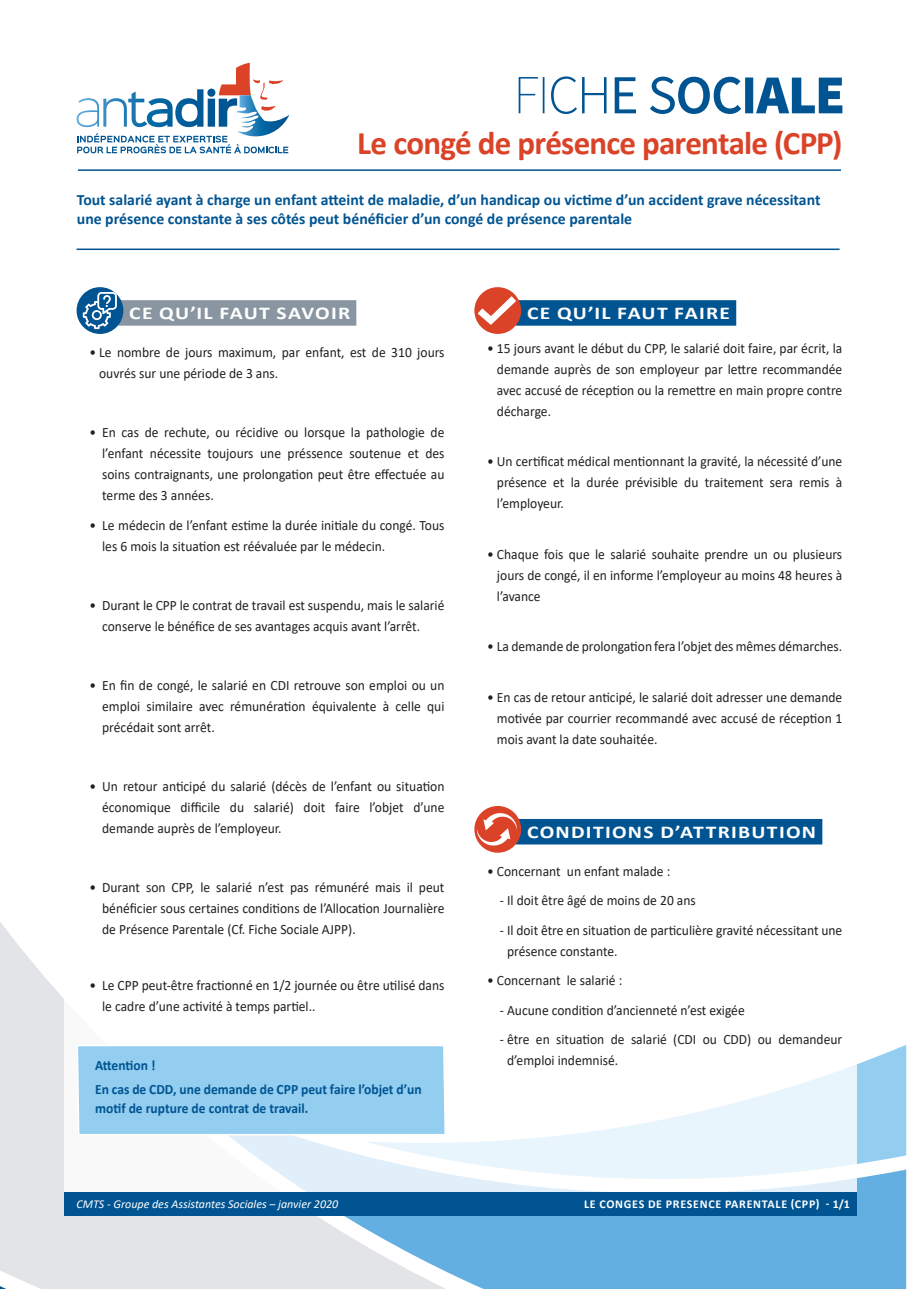
<style>
.page{position:relative;width:919px;height:1289px;background:#fff}
.page>*{position:absolute;margin:0;border:0;box-sizing:border-box;transform-origin:0 0}
.t1{font:700 33px "Calibri";letter-spacing:-.025em;color:#db4328}
.sous_titre_barette_b{font:700 18px "Calibri";letter-spacing:.06em;color:#fff;scale:1.2 1}
.sous_titre_barette_g{font:700 18px "Calibri";letter-spacing:.06em;color:#fff;scale:1.2 1}
.Texte_chapeau{font:700 15.75px/19.5px "Calibri";color:#005492}
.texte_fiche{font:14.25px/21px "Calibri";color:#231f20;text-align:justify;scale:.95 1}
.texte_encadré_bleu{font:700 14.25px/19.5px "Calibri";color:#005492;scale:.95 1}
.t2{font:italic 12px "Calibri";color:#fff}
.t3{font:700 12px "Calibri";letter-spacing:.06em;color:#fff}
</style>
<div class="page">
<svg style="left:0;top:805px;width:906px;height:483px"></svg>
<div style="left:64px;top:861px;width:792px;height:330px;background:#fff"></div>
<div style="left:64px;top:1191px;width:792px;height:24px;background:#005492"></div>
<svg style="left:77px;top:63px;width:212px;height:90px"></svg>
<svg style="left:518px;top:76px;width:324px;height:38px"></svg>
<div style="left:118px;top:300px;width:238px;height:26px;background:#8996a1"></div>
<div style="left:77px;top:287px;width:46px;height:47px;background:#005492;border-radius:50%"></div>
<svg style="left:83px;top:292px;width:34px;height:37px"></svg>
<div style="left:516px;top:300px;width:220px;height:26px;background:#005492"></div>
<div style="left:516px;top:819px;width:306px;height:25px;background:#005492"></div>
<div style="left:474px;top:287px;width:47px;height:47px;background:#db4328;border-radius:50%"></div>
<svg style="left:477px;top:296px;width:39px;height:29px"></svg>
<div style="left:474px;top:806px;width:47px;height:46px;background:#db4328;border-radius:50%"></div>
<svg style="left:477px;top:813px;width:40px;height:32px"></svg>
<hr style="left:78px;top:169px;width:762px;height:2px;background:#005492">
<hr style="left:77px;top:248px;width:762px;height:2px;background:#005492">
<div style="left:78px;top:1046px;width:367px;height:90px;background:#93cef0"></div>
<p class="t1" style="left:357px;top:120px;width:486px">Le congé de présence parentale (CPP)</p>
<p class="Texte_chapeau" style="left:77px;top:189px;width:745px">Tout salarié ayant à charge un enfant atteint de maladie, d’un handicap ou victime d’un accident grave nécessitant une présence constante à ses côtés peut bénéficier d’un congé de présence parentale</p>
<p class="sous_titre_barette_g" style="left:129px;top:300px;width:186px">CE QU’IL FAUT SAVOIR</p>
<p class="texte_fiche" style="left:99px;top:341px;width:365px;text-indent:-10px">• Le nombre de jours maximum, par enfant, est de 310 jours ouvrés sur une période de 3 ans.</p>
<p class="texte_fiche" style="left:102px;top:421px;width:362px;text-indent:-13px">• En cas de rechute, ou récidive ou lorsque la pathologie de l’enfant nécessite toujours une préssence soutenue et des soins contraignants, une prolongation peut être effectuée au terme des 3 années.</p>
<p class="texte_fiche" style="left:102px;top:514px;width:362px;text-indent:-13px">• Le médecin de l’enfant estime la durée initiale du congé. Tous les 6 mois la situation est réévaluée par le médecin.</p>
<p class="texte_fiche" style="left:102px;top:594px;width:362px;text-indent:-13px">• Durant le CPP le contrat de travail est suspendu, mais le salarié conserve le bénéfice de ses avantages acquis avant l’arrêt.</p>
<p class="texte_fiche" style="left:102px;top:674px;width:362px;text-indent:-13px">• En fin de congé, le salarié en CDI retrouve son emploi ou un emploi similaire avec rémunération équivalente à celle qui précédait sont arrêt.</p>
<p class="texte_fiche" style="left:102px;top:775px;width:362px;text-indent:-13px">• Un retour anticipé du salarié (décès de l’enfant ou situation économique difficile du salarié) doit faire l’objet d’une demande auprès de l’employeur.</p>
<p class="texte_fiche" style="left:102px;top:876px;width:362px;text-indent:-13px">• Durant son CPP, le salarié n’est pas rémunéré mais il peut bénéficier sous certaines conditions de l’Allocation Journalière de Présence Parentale (Cf. Fiche Sociale AJPP).</p>
<p class="texte_fiche" style="left:102px;top:974px;width:362px;text-indent:-13px">• Le CPP peut-être fractionné en 1/2 journée ou être utilisé dans le cadre d’une activité à temps partiel..</p>
<p class="texte_encadré_bleu" style="left:95px;top:1055px;width:65px">Attention !</p>
<p class="texte_encadré_bleu" style="left:95px;top:1078px;width:345px">En cas de CDD, une demande de CPP peut faire l’objet d’un motif de rupture de contrat de travail.</p>
<p class="sous_titre_barette_b" style="left:527px;top:300px;width:171px">CE QU’IL FAUT FAIRE</p>
<p class="texte_fiche" style="left:497px;top:337px;width:365px;text-indent:-10px">• 15 jours avant le début du CPP, le salarié doit faire, par écrit, la demande auprès de son employeur par lettre recommandée avec accusé de réception ou la remettre en main propre contre décharge.</p>
<p class="texte_fiche" style="left:497px;top:450px;width:365px;text-indent:-10px">• Un certificat médical mentionnant la gravité, la nécessité d’une présence et la durée prévisible du traitement sera remis à l’employeur.</p>
<p class="texte_fiche" style="left:497px;top:543px;width:365px;text-indent:-10px">• Chaque fois que le salarié souhaite prendre un ou plusieurs jours de congé, il en informe l’employeur au moins 48 heures à l’avance</p>
<p class="texte_fiche" style="left:487px;top:635px;width:375px">• La demande de prolongation fera l’objet des mêmes démarches.</p>
<p class="texte_fiche" style="left:497px;top:686px;width:365px;text-indent:-10px">• En cas de retour anticipé, le salarié doit adresser une demande motivée par courrier recommandé avec accusé de réception 1 mois avant la date souhaitée.</p>
<p class="sous_titre_barette_b" style="left:527px;top:819px;width:242px">CONDITIONS D’ATTRIBUTION</p>
<p class="texte_fiche" style="left:487px;top:860px;width:194px">• Concernant un enfant malade :</p>
<p class="texte_fiche" style="left:500px;top:889px;width:208px">- Il doit être âgé de moins de 20 ans</p>
<p class="texte_fiche" style="left:507px;top:919px;width:354px;text-indent:-7px">- Il doit être en situation de particulière gravité nécessitant une présence constante.</p>
<p class="texte_fiche" style="left:487px;top:969px;width:144px">• Concernant le salarié :</p>
<p class="texte_fiche" style="left:500px;top:999px;width:259px">- Aucune condition d’ancienneté n’est exigée</p>
<p class="texte_fiche" style="left:507px;top:1028px;width:354px;text-indent:-7px">- être en situation de salarié (CDI ou CDD) ou demandeur d’emploi indemnisé.</p>
<p class="t2" style="left:77px;top:1195px;width:263px">CMTS - Groupe des Assistantes Sociales – janvier 2020</p>
<p class="t3" style="left:584px;top:1195px;width:267px">LE CONGES DE PRESENCE PARENTALE (CPP) - 1/1</p>
</div>
